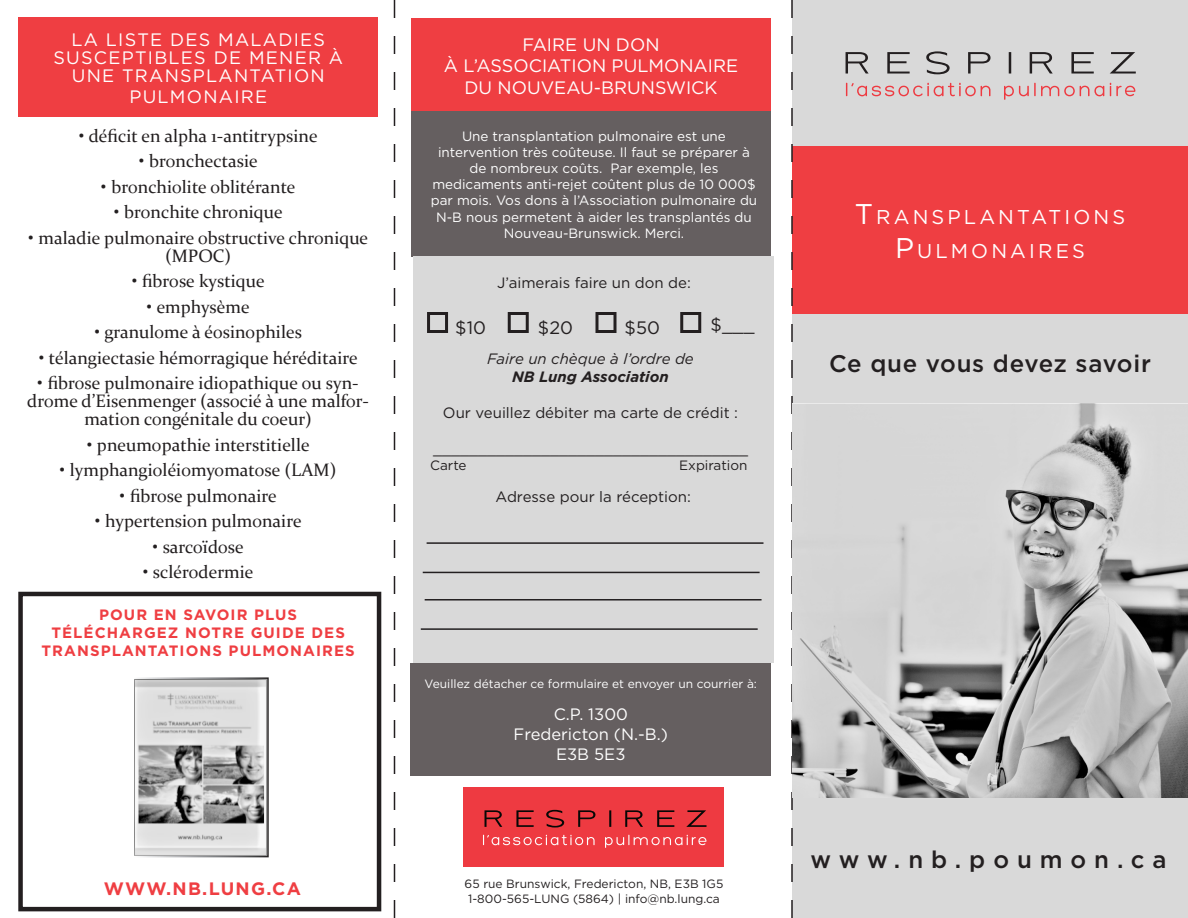
<style>
.page{position:relative;width:1188px;height:918px;background:#fff}
.page>*{position:absolute;margin:0;border:0;box-sizing:border-box;transform-origin:0 0}
.t1{font:500 24px "Gotham";letter-spacing:.03em;color:#231f20}
.t2{font:500 24px "Gotham";letter-spacing:.33em;color:#231f20}
.t3{font:19.95px "Gotham";letter-spacing:.155em;color:#fff}
.t4{font:18px/18px "Constantia";color:#231f20;text-align:center}
.t5{font:18px/18px "Gotham";letter-spacing:.07em;color:#fff;text-align:center}
.t6{font:18px "Gotham";color:#fff}
.t7{font:700 18px "Gotham";letter-spacing:.07em;color:#ef3e42}
.t8{font:18px "Gotham";color:#231f20}
.t9{font:16.5px "Gotham";color:#fff}
.t10{font:15px "Gotham";color:#231f20}
.t11{font:700 15px/18px "Gotham";letter-spacing:.07em;color:#ef3e42;text-align:center}
.t12{font:italic 15px "Gotham";color:#231f20}
.t13{font:italic 700 15px "Gotham";color:#231f20}
.t14{font:13.5px/16.2px "Gotham";color:#fff;text-align:center}
.t15{font:13.5px "Gotham";color:#231f20}
.t16{font:12px "Gotham";color:#231f20}
.t17{font:12px "Gotham";color:#fff}
.s1{font-size:28.5px}
</style>
<div class="page">
<img style="left:135px;top:680px;width:131px;height:174px">
<div style="left:132px;top:677px;width:137px;height:180px;border:2px solid #fff"></div>
<div style="left:18px;top:592px;width:363px;height:319px;border:4px solid #231f20"></div>
<div style="left:411px;top:663px;width:360px;height:112px;background:#655f60"></div>
<div style="left:793px;top:0;width:395px;height:918px;background:#d9d9d9"></div>
<div style="left:793px;top:146px;width:395px;height:168px;background:#ef3e42"></div>
<svg style="left:394px;top:0;width:1px;height:918px"></svg>
<svg style="left:846px;top:83px;width:144px;height:14px"></svg>
<svg style="left:1004px;top:83px;width:100px;height:17px"></svg>
<svg style="left:1110px;top:83px;width:25px;height:14px"></svg>
<svg style="left:846px;top:51px;width:290px;height:23px"></svg>
<div style="left:411px;top:19px;width:360px;height:98px;background:#ef3e42"></div>
<div style="left:411px;top:111px;width:360px;height:146px;background:#655f60"></div>
<div style="left:413px;top:257px;width:361px;height:406px;background:#d9d9d9"></div>
<svg style="left:791px;top:0;width:2px;height:918px"></svg>
<div style="left:596px;top:312px;width:20px;height:21px;border:3px solid #231f20"></div>
<div style="left:680px;top:312px;width:21px;height:21px;border:3px solid #231f20"></div>
<div style="left:508px;top:312px;width:21px;height:21px;border:3px solid #231f20"></div>
<div style="left:427px;top:312px;width:21px;height:21px;border:3px solid #231f20"></div>
<hr style="left:427px;top:542px;width:337px;height:2px;background:#231f20">
<hr style="left:423px;top:572px;width:337px;height:1px;background:#231f20">
<hr style="left:425px;top:599px;width:337px;height:2px;background:#231f20">
<hr style="left:421px;top:628px;width:337px;height:2px;background:#231f20">
<div style="left:464px;top:787px;width:260px;height:80px;background:#ee3a41"></div>
<svg style="left:483px;top:835px;width:112px;height:10px"></svg>
<svg style="left:605px;top:835px;width:102px;height:13px"></svg>
<svg style="left:485px;top:810px;width:222px;height:18px"></svg>
<div style="left:18px;top:17px;width:360px;height:100px;background:#ef3e42"></div>
<img style="left:792px;top:403px;width:396px;height:395px">
<p class="t5" style="left:72px;top:30px;width:255px">LA LISTE DES MALADIES</p>
<p class="t5" style="left:53px;top:48px;width:291px">SUSCEPTIBLES DE MENER À<br>UNE TRANSPLANTATION</p>
<p class="t5" style="left:129px;top:88px;width:139px">PULMONAIRE</p>
<p class="t4" style="left:79px;top:126px;width:240px">• déficit en alpha 1-antitrypsine</p>
<p class="t4" style="left:139px;top:152px;width:120px">• bronchectasie</p>
<p class="t4" style="left:101px;top:177px;width:196px">• bronchiolite oblitérante</p>
<p class="t4" style="left:114px;top:203px;width:170px">• bronchite chronique</p>
<p class="t4" style="left:28px;top:228px;width:341px">• maladie pulmonaire obstructive chronique (MPOC)</p>
<p class="t4" style="left:132px;top:272px;width:134px">• fibrose kystique</p>
<p class="t4" style="left:147px;top:297px;width:104px">• emphysème</p>
<p class="t4" style="left:95px;top:323px;width:209px">• granulome à éosinophiles</p>
<p class="t4" style="left:39px;top:348px;width:320px">• télangiectasie hémorragique héréditaire</p>
<p class="t4" style="left:27px;top:374px;width:343px">• fibrose pulmonaire idiopathique ou syn&shy;drome d’Eisenmenger (associé à une malfor&shy;mation congénitale du coeur)</p>
<p class="t4" style="left:87px;top:435px;width:224px">• pneumopathie interstitielle</p>
<p class="t4" style="left:60px;top:461px;width:278px">• lymphangioléiomyomatose (LAM)</p>
<p class="t4" style="left:120px;top:486px;width:158px">• fibrose pulmonaire</p>
<p class="t4" style="left:95px;top:512px;width:208px">• hypertension pulmonaire</p>
<p class="t4" style="left:153px;top:537px;width:93px">• sarcoïdose</p>
<p class="t4" style="left:143px;top:563px;width:112px">• sclérodermie</p>
<p class="t11" style="left:51px;top:605px;width:295px">POUR EN SAVOIR PLUS<br>TÉLÉCHARGEZ NOTRE GUIDE DES</p>
<p class="t11" style="left:42px;top:641px;width:315px">TRANSPLANTATIONS PULMONAIRES</p>
<p class="t7" style="left:104px;top:877px;width:198px">WWW.NB.LUNG.CA</p>
<p class="t6" style="left:522px;top:33px;width:139px">FAIRE UN DON</p>
<p class="t6" style="left:444px;top:54px;width:296px">À L’ASSOCIATION PULMONAIRE</p>
<p class="t6" style="left:464px;top:76px;width:255px">DU NOUVEAU-BRUNSWICK</p>
<p class="t14" style="left:462px;top:127px;width:265px">Une transplantation pulmonaire est une</p>
<p class="t14" style="left:438px;top:144px;width:313px">intervention très coûteuse. Il faut se préparer à de nombreux coûts. Par exemple, les</p>
<p class="t14" style="left:431px;top:176px;width:328px">medicaments anti-rejet coûtent plus de 10 000$ par mois. Vos dons à l’Association pulmonaire du N-B nous permetent à aider les transplantés du Nouveau-Brunswick. Merci.</p>
<p class="t10" style="left:497px;top:273px;width:195px">J’aimerais faire un don de:</p>
<p class="t8" style="left:455px;top:316px;width:32px">$10</p>
<p class="t8" style="left:538px;top:316px;width:37px">$20</p>
<p class="t8" style="left:625px;top:316px;width:37px">$50</p>
<p class="t8" style="left:711px;top:313px;width:45px">$___</p>
<p class="t12" style="left:487px;top:350px;width:208px">Faire un chèque à l’ordre de</p>
<p class="t13" style="left:512px;top:367px;width:158px">NB Lung Association</p>
<p class="t10" style="left:443px;top:404px;width:297px">Our veuillez débiter ma carte de crédit :</p>
<p class="t10" style="left:433px;top:440px;width:317px">___________________________________</p>
<p class="t15" style="left:430px;top:457px;width:38px">Carte</p>
<p class="t15" style="left:679px;top:456px;width:70px">Expiration</p>
<p class="t10" style="left:496px;top:487px;width:197px">Adresse pour la réception:</p>
<p class="t3" style="left:855px;top:204px;width:272px"><span class="s1">T</span>RANSPLANTATIONS</p>
<p class="t3" style="left:895px;top:238px;width:191px"><span class="s1">P</span> ULMONAIRES</p>
<p class="t1" style="left:829px;top:348px;width:323px">Ce que vous devez savoir</p>
<p class="t17" style="left:425px;top:676px;width:334px">Veuillez détacher ce formulaire et envoyer un courrier à:</p>
<p class="t9" style="left:554px;top:704px;width:76px">C.P. 1300</p>
<p class="t9" style="left:514px;top:724px;width:156px">Fredericton (N.-B.)</p>
<p class="t9" style="left:556px;top:743px;width:71px">E3B 5E3</p>
<p class="t16" style="left:465px;top:876px;width:260px">65 rue Brunswick, Fredericton, NB, E3B 1G5</p>
<p class="t16" style="left:468px;top:891px;width:253px">1-800-565-LUNG (5864) | info@nb.lung.ca</p>
<p class="t2" style="left:810px;top:844px;width:358px">www.nb.poumon.ca</p>
</div>
